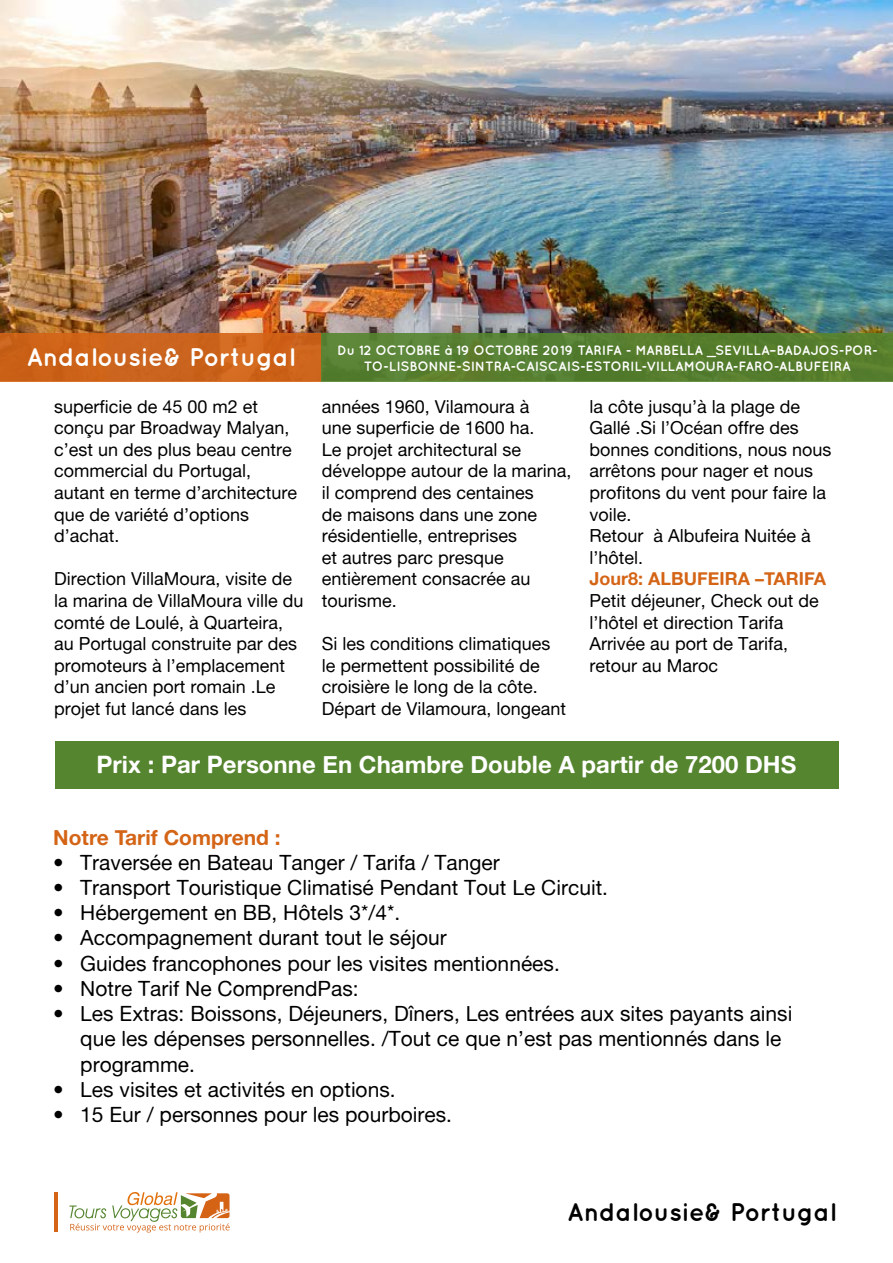
<style>
.page{position:relative;width:893px;height:1263px;background:#fff}
.page>*{position:absolute;margin:0;border:0;box-sizing:border-box;transform-origin:0 0}
.t1{font:700 25.5px "Quicksand";color:#000}
.t2{font:700 25.5px "Quicksand";color:#fff}
.t3{font:24px "Alte Haas Grotesk Bold";color:#fff}
.t4{font:21px/25.2px "Alte Haas Grotesk";color:#000}
.t5{font:21px "Alte Haas Grotesk Bold";color:#d46416}
.t6{font:18px/21.6px "Alte Haas Grotesk";color:#000}
.t7{font:18px "Alte Haas Grotesk Bold";color:#d46416}
.t8{font:700 13.5px/16.2px "Quicksand";color:#fff;text-align:center}
</style>
<div class="page">
<svg style="left:69px;top:1192px;width:161px;height:40px"></svg>
<hr style="left:54px;top:1193px;width:4px;height:39px;background:#d46416">
<img style="left:0;top:0;width:893px;height:333px">
<div style="left:0;top:333px;width:322px;height:49px;background:#cc641b"></div>
<div style="left:322px;top:333px;width:571px;height:49px;background:linear-gradient(to right,#5a8235,#557c2a)"></div>
<div style="left:55px;top:741px;width:783px;height:48px;background:#56852f"></div>
<h1 class="t2" style="left:26px;top:342px;width:270px">Andalousie&amp; Portugal</h1>
<p class="t8" style="left:337px;top:342px;width:542px">Du 12 OCTOBRE à 19 OCTOBRE 2019 TARIFA - MARBELLA _SEVILLA–BADAJOS-POR-<br>TO-LISBONNE-SINTRA-CAISCAIS-ESTORIL-VILLAMOURA-FARO-ALBUFEIRA</p>
<p class="t6" style="left:54px;top:395px;width:245px">superficie de 45 00 m2 et conçu par Broadway Malyan, c’est un des plus beau centre commercial du Portugal, autant en terme d’architecture que de variété d’options d’achat.</p>
<p class="t6" style="left:54px;top:568px;width:251px">Direction VillaMoura, visite de la marina de VillaMoura ville du comté de Loulé, à Quarteira, au Portugal construite par des promoteurs à l’emplacement d’un ancien port romain .Le projet fut lancé dans les</p>
<p class="t6" style="left:322px;top:395px;width:251px">années 1960, Vilamoura à<br>une superficie de 1600 ha.<br>Le projet architectural se développe autour de la marina, il comprend des centaines<br>de maisons dans une zone résidentielle, entreprises<br>et autres parc presque entièrement consacrée au tourisme.</p>
<p class="t6" style="left:322px;top:633px;width:246px">Si les conditions climatiques le permettent possibilité de croisière le long de la côte.<br>Départ de Vilamoura, longeant</p>
<p class="t6" style="left:589px;top:395px;width:244px">la côte jusqu’à la plage de<br>Gallé .Si l’Océan offre des bonnes conditions, nous nous arrêtons pour nager et nous profitons du vent pour faire la voile.<br>Retour à Albufeira Nuitée à l’hôtel.</p>
<p class="t7" style="left:589px;top:568px;width:238px">Jour8: ALBUFEIRA –TARIFA</p>
<p class="t6" style="left:589px;top:590px;width:231px">Petit déjeuner, Check out de l’hôtel et direction Tarifa<br>Arrivée au port de Tarifa, retour au Maroc</p>
<h2 class="t3" style="left:97px;top:750px;width:701px">Prix : Par Personne En Chambre Double A partir de 7200 DHS</h2>
<p class="t5" style="left:53px;top:824px;width:229px">Notre Tarif Comprend :</p>
<p class="t4" style="left:53px;top:849px;width:448px">• Traversée en Bateau Tanger / Tarifa / Tanger</p>
<p class="t4" style="left:53px;top:875px;width:556px">• Transport Touristique Climatisé Pendant Tout Le Circuit.</p>
<p class="t4" style="left:53px;top:900px;width:349px">• Hébergement en BB, Hôtels 3*/4*.</p>
<p class="t4" style="left:53px;top:925px;width:395px">• Accompagnement durant tout le séjour</p>
<p class="t4" style="left:53px;top:950px;width:508px">• Guides francophones pour les visites mentionnées.</p>
<p class="t4" style="left:53px;top:975px;width:307px">• Notre Tarif Ne ComprendPas:</p>
<p class="t4" style="left:80px;top:1001px;width:714px;text-indent:-27px">• Les Extras: Boissons, Déjeuners, Dîners, Les entrées aux sites payants ainsi que les dépenses personnelles. /Tout ce que n’est pas mentionnés dans le programme.</p>
<p class="t4" style="left:53px;top:1076px;width:344px">• Les visites et activités en options.</p>
<p class="t4" style="left:53px;top:1101px;width:400px">• 15 Eur / personnes pour les pourboires.</p>
<h1 class="t1" style="left:567px;top:1197px;width:270px">Andalousie&amp; Portugal</h1>
</div>
